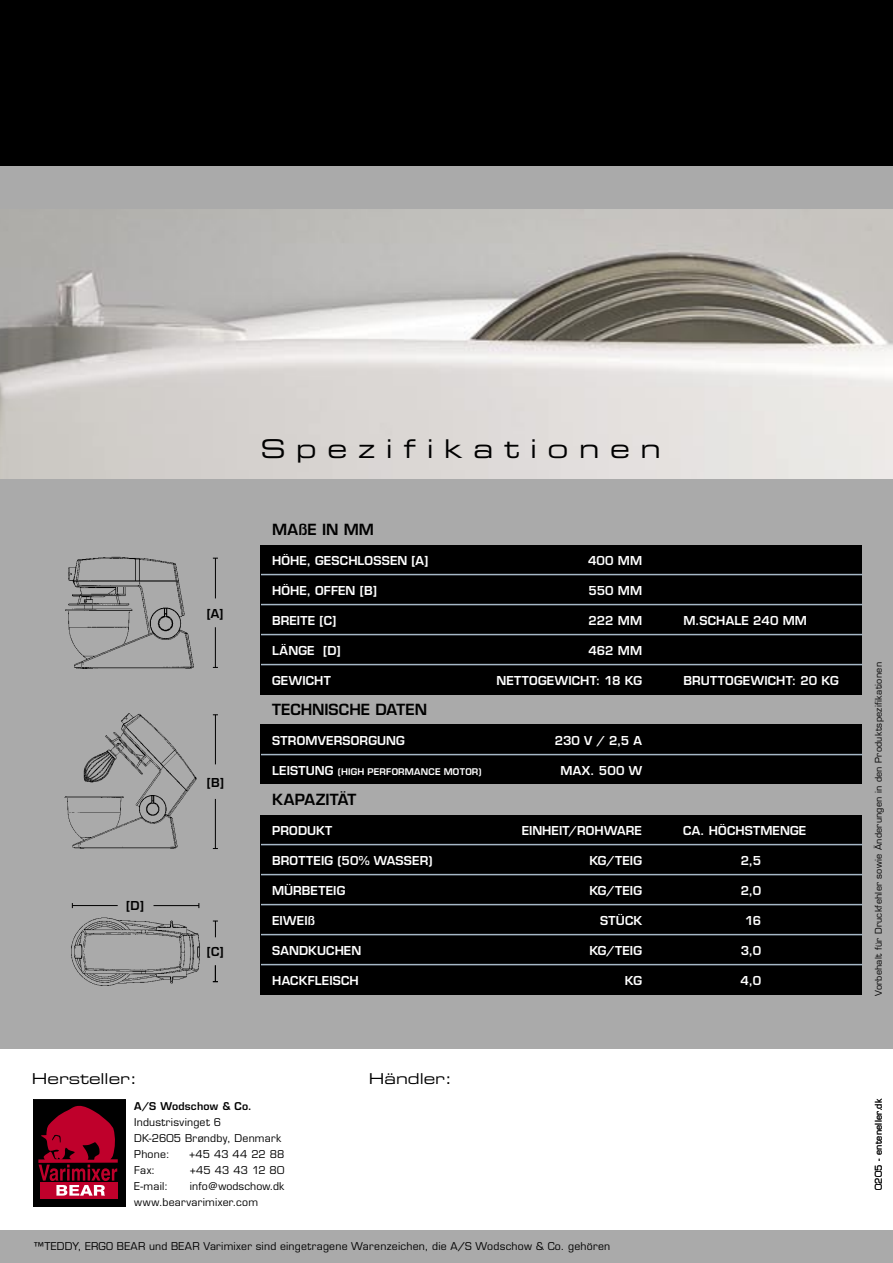
<style>
.page{position:relative;width:893px;height:1263px;background:#fff}
.page>*{position:absolute;margin:0;border:0;box-sizing:border-box;transform-origin:0 0}
.t1{font:25.8px "Eurostile Extended Two";letter-spacing:.41em;color:#000}
.t2{font:600 15px "Eurostile";color:#000}
.t3{font:15px "Eurostile Extended Two";color:#000}
.t4{font:600 12px "Eurostile";letter-spacing:.01em;color:#fff}
.t5{font:600 12px "Eurostile";color:#000}
.t6{font:10.5px "Eurostile";letter-spacing:.02em;color:#000}
.t7{font:600 10.5px "Eurostile";letter-spacing:.025em;color:#000}
.t8{font:9px "Eurostile";letter-spacing:.025em;color:#000}
.t9{font:600 9px "Eurostile";letter-spacing:.02em;color:#fff}
.s1{font-size:12px}
</style>
<div class="page">
<img style="left:0;top:208px;width:893px;height:271px">
<div style="left:0;top:479px;width:893px;height:784px;background:#aaa"></div>
<div style="left:261px;top:814px;width:601px;height:180px;background:#000"></div>
<div style="left:261px;top:724px;width:601px;height:60px;background:#000"></div>
<div style="left:261px;top:545px;width:601px;height:149px;background:#000"></div>
<div style="left:0;top:0;width:893px;height:166px;background:#000"></div>
<div style="left:0;top:1049px;width:893px;height:181px;background:#fff"></div>
<img style="left:71px;top:903px;width:146px;height:83px">
<div style="left:0;top:166px;width:893px;height:42px;background:#aaa"></div>
<img style="left:64px;top:713px;width:133px;height:136px">
<img style="left:65px;top:556px;width:152px;height:113px">
<hr style="left:261px;top:574px;width:601px;height:1px;background:#a6b7c6">
<hr style="left:261px;top:604px;width:601px;height:1px;background:#a6b7c6">
<hr style="left:261px;top:634px;width:601px;height:1px;background:#a6b7c6">
<hr style="left:261px;top:664px;width:601px;height:1px;background:#a6b7c6">
<hr style="left:261px;top:754px;width:601px;height:1px;background:#a6b7c6">
<hr style="left:261px;top:844px;width:601px;height:1px;background:#a6b7c6">
<hr style="left:261px;top:874px;width:601px;height:1px;background:#a6b7c6">
<hr style="left:261px;top:904px;width:601px;height:1px;background:#a6b7c6">
<hr style="left:261px;top:934px;width:601px;height:1px;background:#a6b7c6">
<hr style="left:261px;top:964px;width:601px;height:1px;background:#a6b7c6">
<hr style="left:215px;top:558px;width:1px;height:40px;background:#000">
<hr style="left:215px;top:627px;width:1px;height:41px;background:#000">
<hr style="left:215px;top:715px;width:1px;height:49px;background:#000">
<hr style="left:215px;top:799px;width:1px;height:50px;background:#000">
<svg style="left:213px;top:921px;width:5px;height:16px"></svg>
<hr style="left:72px;top:905px;width:46px;height:1px;background:#000">
<hr style="left:154px;top:905px;width:45px;height:1px;background:#000">
<div style="left:33px;top:1099px;width:92px;height:107px;background:#000"></div>
<div style="left:33px;top:1099px;width:92px;height:107px;border:1px solid #000"></div>
<div style="left:40px;top:1182px;width:78px;height:16px;background:linear-gradient(to right,#bf002b,#bf002b)"></div>
<svg style="left:38px;top:1105px;width:80px;height:90px"></svg>
<svg style="left:213px;top:965px;width:5px;height:17px"></svg>
<p class="t5" style="left:126px;top:898px;width:19px">[D]</p>
<p class="t5" style="left:207px;top:606px;width:18px">[A]</p>
<p class="t5" style="left:207px;top:775px;width:19px">[B]</p>
<p class="t5" style="left:207px;top:944px;width:18px">[C]</p>
<p class="t1" style="left:260px;top:431px;width:402px">Spezifikationen</p>
<p class="t2" style="left:272px;top:520px;width:103px">MAßE IN MM</p>
<p class="t4" style="left:272px;top:553px;width:158px">HÖHE, GESCHLOSSEN [A]</p>
<p class="t4" style="left:272px;top:583px;width:106px">HÖHE, OFFEN [B]</p>
<p class="t4" style="left:272px;top:613px;width:66px">BREITE [C]</p>
<p class="t4" style="left:272px;top:643px;width:70px">LÄNGE [D]</p>
<p class="t4" style="left:272px;top:673px;width:60px">GEWICHT</p>
<p class="t2" style="left:272px;top:700px;width:156px">TECHNISCHE DATEN</p>
<p class="t4" style="left:272px;top:733px;width:134px">STROMVERSORGUNG</p>
<p class="t9" style="left:272px;top:766px;width:211px"><span class="s1">LEISTUNG</span> (HIGH PERFORMANCE MOTOR)</p>
<p class="t2" style="left:272px;top:790px;width:86px">KAPAZITÄT</p>
<p class="t4" style="left:272px;top:823px;width:62px">PRODUKT</p>
<p class="t4" style="left:272px;top:853px;width:162px">BROTTEIG (50% WASSER)</p>
<p class="t4" style="left:272px;top:883px;width:75px">MÜRBETEIG</p>
<p class="t4" style="left:272px;top:913px;width:44px">EIWEIß</p>
<p class="t4" style="left:272px;top:943px;width:91px">SANDKUCHEN</p>
<p class="t4" style="left:272px;top:973px;width:88px">HACKFLEISCH</p>
<p class="t4" style="left:588px;top:553px;width:56px">400 MM</p>
<p class="t4" style="left:588px;top:583px;width:55px">550 MM</p>
<p class="t4" style="left:589px;top:613px;width:55px">222 MM</p>
<p class="t4" style="left:588px;top:643px;width:55px">462 MM</p>
<p class="t4" style="left:496px;top:673px;width:147px">NETTOGEWICHT: 18 KG</p>
<p class="t4" style="left:555px;top:733px;width:89px">230 V / 2,5 A</p>
<p class="t4" style="left:560px;top:763px;width:83px">MAX. 500 W</p>
<p class="t4" style="left:522px;top:823px;width:122px">EINHEIT/ROHWARE</p>
<p class="t4" style="left:589px;top:853px;width:54px">KG/TEIG</p>
<p class="t4" style="left:589px;top:883px;width:54px">KG/TEIG</p>
<p class="t4" style="left:600px;top:913px;width:43px">STÜCK</p>
<p class="t4" style="left:589px;top:943px;width:54px">KG/TEIG</p>
<p class="t4" style="left:625px;top:973px;width:19px">KG</p>
<p class="t4" style="left:684px;top:613px;width:125px">M.SCHALE 240 MM</p>
<p class="t4" style="left:684px;top:673px;width:157px">BRUTTOGEWICHT: 20 KG</p>
<p class="t4" style="left:683px;top:823px;width:125px">CA. HÖCHSTMENGE</p>
<p class="t4" style="left:741px;top:853px;width:22px">2,5</p>
<p class="t4" style="left:741px;top:883px;width:22px">2,0</p>
<p class="t4" style="left:745px;top:913px;width:18px">16</p>
<p class="t4" style="left:741px;top:943px;width:22px">3,0</p>
<p class="t4" style="left:741px;top:973px;width:22px">4,0</p>
<p class="t3" style="left:32px;top:1068px;width:107px">Hersteller:</p>
<p class="t3" style="left:369px;top:1068px;width:85px">Händler:</p>
<p class="t7" style="left:134px;top:1099px;width:119px">A/S Wodschow &amp; Co.</p>
<p class="t6" style="left:134px;top:1115px;width:88px">Industrisvinget 6</p>
<p class="t6" style="left:134px;top:1131px;width:148px">DK-2605 Brøndby, Denmark</p>
<p class="t6" style="left:134px;top:1147px;width:37px">Phone:</p>
<p class="t6" style="left:189px;top:1147px;width:97px">+45 43 44 22 88</p>
<p class="t6" style="left:134px;top:1163px;width:22px">Fax:</p>
<p class="t6" style="left:190px;top:1163px;width:96px">+45 43 43 12 80</p>
<p class="t6" style="left:134px;top:1179px;width:35px">E-mail:</p>
<p class="t6" style="left:190px;top:1179px;width:96px">info@wodschow.dk</p>
<p class="t6" style="left:134px;top:1195px;width:125px">www.bearvarimixer.com</p>
<p class="t6" style="left:34px;top:1240px;width:578px">™TEDDY, ERGO BEAR und BEAR Varimixer sind eingetragene Warenzeichen, die A/S Wodschow &amp; Co. gehören</p>
<p class="t8" style="left:873px;top:996px;width:335px;rotate:-90deg">Vorbehalt für Druckfehler sowie Änderungen in den Produktspezifikationen</p>
<p class="t8" style="left:873px;top:1190px;width:93px;rotate:-90deg">0205 - enteneller.dk</p>
</div>
